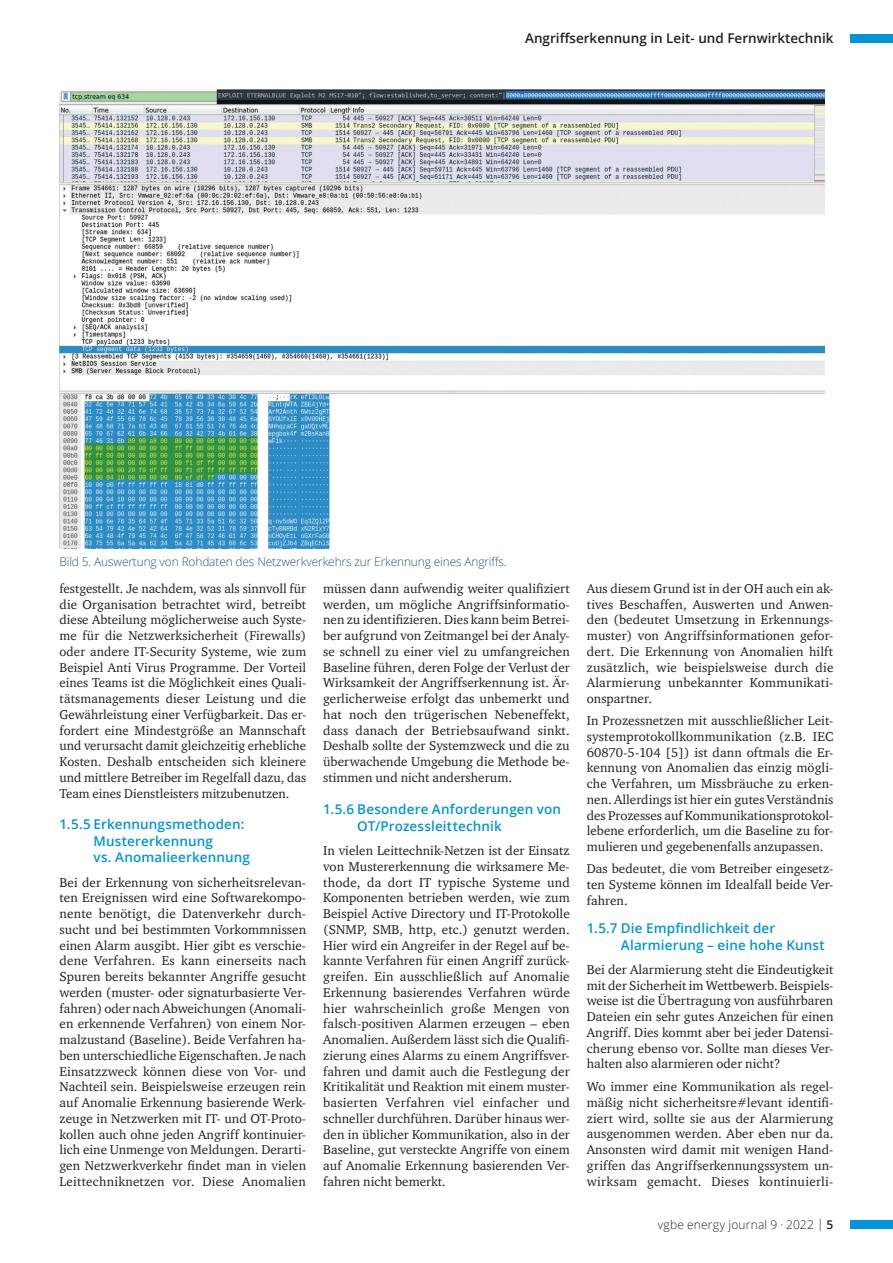
<style>
.page{position:relative;width:893px;height:1263px;background:#fff}
.page>*{position:absolute;margin:0;border:0;box-sizing:border-box;transform-origin:0 0}
.Fließtext_Überschrif{font:600 13.5px/16.5px "Open Sans";letter-spacing:.01em;color:#0095d9}
.t1{font:600 13.5px "Open Sans";color:#231f20}
.Fließtext__Blocksatz{font:13.2px/15.8px "ITC Charter Com";letter-spacing:.005em;color:#231f20;text-align:justify}
.Bildunterschrift{font:300 12px "Open Sans";letter-spacing:-.01em;color:#285674}
.t2{font:300 12px "Open Sans";letter-spacing:.015em;color:#231f20}
.s1{font-weight:600}
</style>
<div class="page">
<div style="left:850px;top:1220px;width:43px;height:9px;background:#0095d9"></div>
<div style="left:850px;top:34px;width:43px;height:9px;background:#0095d9"></div>
<img style="left:60px;top:89px;width:765px;height:459px">
<p class="t1" style="left:525px;top:28px;width:310px">Angriffserkennung in Leit- und Fernwirktechnik</p>
<p class="Bildunterschrift" style="left:60px;top:553px;width:449px">Bild 5. Auswertung von Rohdaten des Netzwerkverkehrs zur Erkennung eines Angriffs.</p>
<p class="Fließtext__Blocksatz" style="left:60px;top:580px;width:248px">festgestellt. Je nachdem, was als sinnvoll für die Organisation betrachtet wird, betreibt diese Abteilung möglicherweise auch Syste&shy;me für die Netzwerksicherheit (Firewalls) oder andere IT-Security Systeme, wie zum Beispiel Anti Virus Programme. Der Vorteil eines Teams ist die Möglichkeit eines Quali&shy;tätsmanagements dieser Leistung und die Gewährleistung einer Verfügbarkeit. Das er&shy;fordert eine Mindestgröße an Mannschaft und verursacht damit gleichzeitig erhebliche Kosten. Deshalb entscheiden sich kleinere und mittlere Betreiber im Regelfall dazu, das Team eines Dienstleisters mitzubenutzen.</p>
<p class="Fließtext_Überschrif" style="left:94px;top:816px;width:158px;text-indent:-34px">1.5.5 Erkennungsmethoden:<br>Mustererkennung<br>vs. Anomalieerkennung</p>
<p class="Fließtext__Blocksatz" style="left:60px;top:874px;width:248px">Bei der Erkennung von sicherheitsrelevan&shy;ten Ereignissen wird eine Softwarekompo&shy;nente benötigt, die Datenverkehr durch&shy;sucht und bei bestimmten Vorkommnissen einen Alarm ausgibt. Hier gibt es verschie&shy;dene Verfahren. Es kann einerseits nach Spuren bereits bekannter Angriffe gesucht werden (muster- oder signaturbasierte Ver&shy;fahren) oder nach Abweichungen (Anomali&shy;en erkennende Verfahren) von einem Nor&shy;malzustand (Baseline). Beide Verfahren ha&shy;ben unterschiedliche Eigenschaften. Je nach Einsatzzweck können diese von Vor- und Nachteil sein. Beispielsweise erzeugen rein auf Anomalie Erkennung basierende Werk&shy;zeuge in Netzwerken mit IT- und OT-Proto&shy;kollen auch ohne jeden Angriff kontinuier&shy;lich eine Unmenge von Meldungen. Derarti&shy;gen Netzwerkverkehr findet man in vielen Leittechniknetzen vor. Diese Anomalien</p>
<p class="Fließtext__Blocksatz" style="left:323px;top:580px;width:248px">müssen dann aufwendig weiter qualifiziert werden, um mögliche Angriffsinformatio&shy;nen zu identifizieren. Dies kann beim Betrei&shy;ber aufgrund von Zeitmangel bei der Analy&shy;se schnell zu einer viel zu umfangreichen Baseline führen, deren Folge der Verlust der Wirksamkeit der Angriffserkennung ist. Är&shy;gerlicherweise erfolgt das unbemerkt und hat noch den trügerischen Nebeneffekt, dass danach der Betriebsaufwand sinkt.<br>Deshalb sollte der Systemzweck und die zu überwachende Umgebung die Methode be&shy;stimmen und nicht andersherum.</p>
<p class="Fließtext_Überschrif" style="left:357px;top:801px;width:206px;text-indent:-34px">1.5.6 Besondere Anforderungen von<br>OT/Prozessleittechnik</p>
<p class="Fließtext__Blocksatz" style="left:323px;top:843px;width:248px">In vielen Leittechnik-Netzen ist der Einsatz von Mustererkennung die wirksamere Me&shy;thode, da dort IT typische Systeme und Komponenten betrieben werden, wie zum Beispiel Active Directory und IT-Protokolle (SNMP, SMB, http, etc.) genutzt werden.<br>Hier wird ein Angreifer in der Regel auf be&shy;kannte Verfahren für einen Angriff zurück&shy;greifen. Ein ausschließlich auf Anomalie Erkennung basierendes Verfahren würde hier wahrscheinlich große Mengen von falsch-positiven Alarmen erzeugen – eben Anomalien. Außerdem lässt sich die Qualifi&shy;zierung eines Alarms zu einem Angriffsver&shy;fahren und damit auch die Festlegung der Kritikalität und Reaktion mit einem muster&shy;basierten Verfahren viel einfacher und schneller durchführen. Darüber hinaus wer&shy;den in üblicher Kommunikation, also in der Baseline, gut versteckte Angriffe von einem auf Anomalie Erkennung basierenden Ver&shy;fahren nicht bemerkt.</p>
<p class="Fließtext__Blocksatz" style="left:587px;top:580px;width:248px">Aus diesem Grund ist in der OH auch ein ak&shy;tives Beschaffen, Auswerten und Anwen&shy;den (bedeutet Umsetzung in Erkennungs&shy;muster) von Angriffsinformationen gefor&shy;dert. Die Erkennung von Anomalien hilft zusätzlich, wie beispielsweise durch die Alarmierung unbekannter Kommunikati&shy;onspartner.</p>
<p class="Fließtext__Blocksatz" style="left:587px;top:712px;width:248px">In Prozessnetzen mit ausschließlicher Leit&shy;systemprotokollkommunikation (z.B. IEC 60870-5-104 [5]) ist dann oftmals die Er&shy;kennung von Anomalien das einzig mögli&shy;che Verfahren, um Missbräuche zu erken&shy;nen. Allerdings ist hier ein gutes Verständnis des Prozesses auf Kommunikationsprotokol&shy;lebene erforderlich, um die Baseline zu for&shy;mulieren und gegebenenfalls anzupassen.</p>
<p class="Fließtext__Blocksatz" style="left:587px;top:861px;width:248px">Das bedeutet, die vom Betreiber eingesetz&shy;ten Systeme können im Idealfall beide Ver&shy;fahren.</p>
<p class="Fließtext_Überschrif" style="left:621px;top:920px;width:205px;text-indent:-34px">1.5.7 Die Empfindlichkeit der<br>Alarmierung – eine hohe Kunst</p>
<p class="Fließtext__Blocksatz" style="left:587px;top:961px;width:248px">Bei der Alarmierung steht die Eindeutigkeit mit der Sicherheit im Wettbewerb. Beispiels&shy;weise ist die Übertragung von ausführbaren Dateien ein sehr gutes Anzeichen für einen Angriff. Dies kommt aber bei jeder Datensi&shy;cherung ebenso vor. Sollte man dieses Ver&shy;halten also alarmieren oder nicht?</p>
<p class="Fließtext__Blocksatz" style="left:587px;top:1078px;width:248px">Wo immer eine Kommunikation als regel&shy;mäßig nicht sicherheitsre#levant identifi&shy;ziert wird, sollte sie aus der Alarmierung ausgenommen werden. Aber eben nur da.<br>Ansonsten wird damit mit wenigen Hand&shy;griffen das Angriffserkennungssystem un&shy;wirksam gemacht. Dieses kontinuierli-</p>
<p class="t2" style="left:658px;top:1216px;width:177px">vgbe energy journal 9 · 2022 | <span class="s1">5</span></p>
</div>
